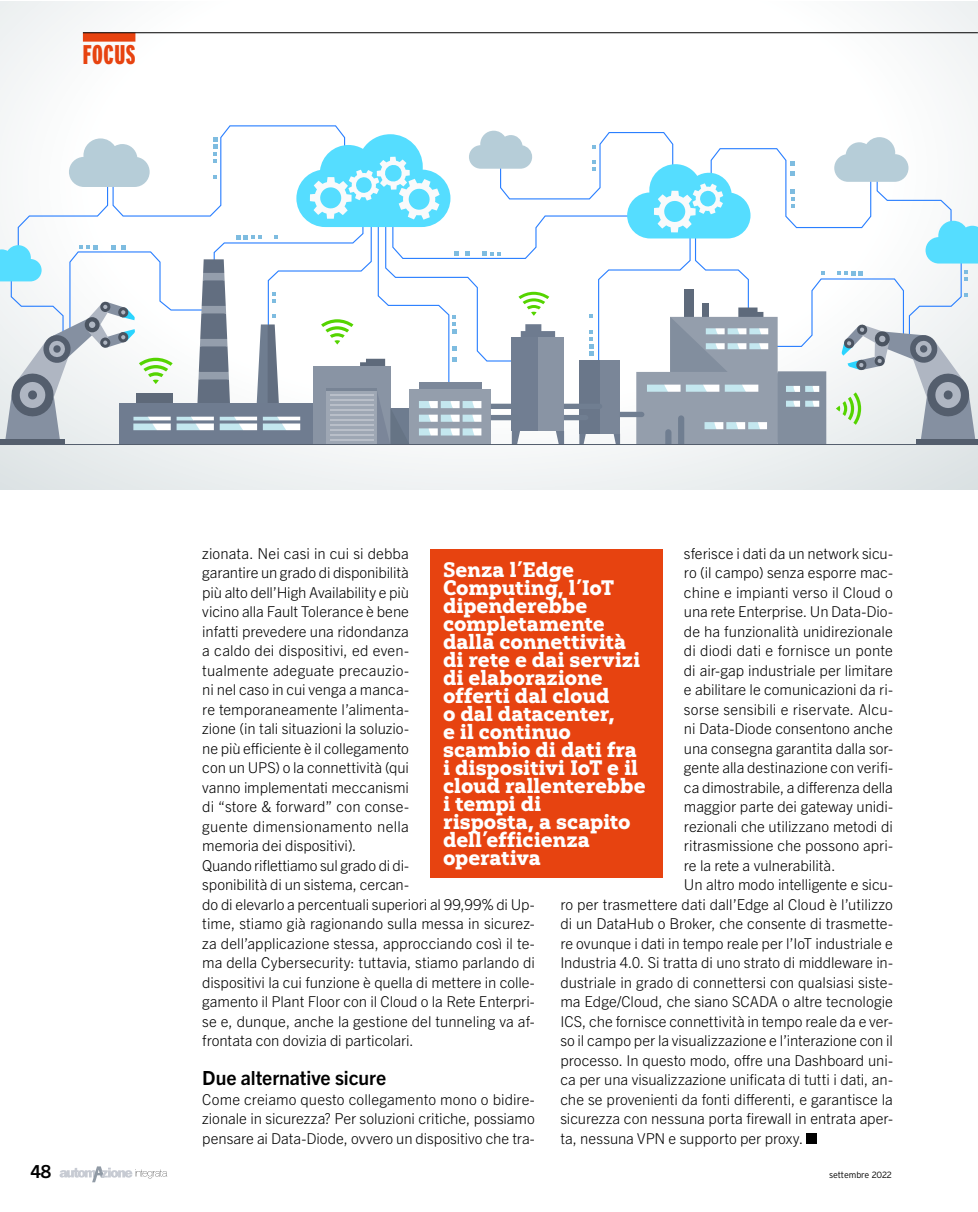
<style>
.page{position:relative;width:978px;height:1212px;background:#fff}
.page>*{position:absolute;margin:0;border:0;box-sizing:border-box;transform-origin:0 0}
.t1{font:900 27px "Interstate Compressed";letter-spacing:.02em;color:#e74310}
.AI_Civetta_2{font:21px/18px "Yorkten Slab Nor Bla";letter-spacing:-.005em;color:#fff}
.AI_Titoletto{font:700 19.5px "Trade Gothic Next LT Pro";letter-spacing:-.005em;color:#000}
.t2{font:700 18px "Trade Gothic Next LT Pro";color:#000}
.AI_Testo{font:300 15px/19.5px "Trade Gothic Next LT Pro";color:#000;text-align:justify}
.t3{font:300 9px "Interstate";letter-spacing:-.025em;color:#000}
</style>
<div class="page">
<svg style="left:0;top:1px;width:978px;height:488px"></svg>
<svg style="left:0;top:125px;width:978px;height:319px"></svg>
<hr style="left:0;top:444px;width:978px;height:1px;background:#545e6d">
<div style="left:83px;top:33px;width:52px;height:9px;background:#e74310"></div>
<hr style="left:83px;top:32px;width:895px;height:1px;background:#000">
<svg style="left:60px;top:1166px;width:107px;height:16px"></svg>
<div style="left:806px;top:1133px;width:11px;height:10px;background:#000"></div>
<div style="left:430px;top:549px;width:233px;height:329px;background:#e74310"></div>
<h1 class="t1" style="left:83px;top:40px;width:54px">FOCUS</h1>
<p class="AI_Testo" style="left:684px;top:542px;width:211px">sferisce i dati da un network sicu&shy;ro (il campo) senza esporre mac&shy;chine e impianti verso il Cloud o una rete Enterprise. Un Data-Dio&shy;de ha funzionalità unidirezionale di diodi dati e fornisce un ponte di air-gap industriale per limitare e abilitare le comunicazioni da ri&shy;sorse sensibili e riservate. Alcu&shy;ni Data-Diode consentono anche una consegna garantita dalla sor&shy;gente alla destinazione con verifi&shy;ca dimostrabile, a differenza della maggior parte dei gateway unidi&shy;rezionali che utilizzano metodi di ritrasmissione che possono apri&shy;re la rete a vulnerabilità.</p>
<p class="AI_Testo" style="left:560px;top:874px;width:334px;text-indent:124px">Un altro modo intelligente e sicu&shy;ro per trasmettere dati dall’Edge al Cloud è l’utilizzo di un DataHub o Broker, che consente di trasmette&shy;re ovunque i dati in tempo reale per l’IoT industriale e Industria 4.0. Si tratta di uno strato di middleware in&shy;dustriale in grado di connettersi con qualsiasi siste&shy;ma Edge/Cloud, che siano SCADA o altre tecnologie ICS, che fornisce connettività in tempo reale da e ver&shy;so il campo per la visualizzazione e l’interazione con il processo. In questo modo, offre una Dashboard uni&shy;ca per una visualizzazione unificata di tutti i dati, an&shy;che se provenienti da fonti differenti, e garantisce la sicurezza con nessuna porta firewall in entrata aper&shy;ta, nessuna VPN e supporto per proxy.</p>
<p class="AI_Testo" style="left:202px;top:542px;width:208px">zionata. Nei casi in cui si debba garantire un grado di disponibilità più alto dell’High Availability e più vicino alla Fault Tolerance è bene infatti prevedere una ridondanza a caldo dei dispositivi, ed even&shy;tualmente adeguate precauzio&shy;ni nel caso in cui venga a manca&shy;re temporaneamente l’alimenta&shy;zione (in tali situazioni la soluzio&shy;ne più efficiente è il collegamento con un UPS) o la connettività (qui vanno implementati meccanismi di “store &amp; forward” con conse&shy;guente dimensionamento nella memoria dei dispositivi).</p>
<p class="AI_Testo" style="left:202px;top:854px;width:334px;text-align:left">Quando riflettiamo sul grado di di-<br>sponibilità di un sistema, cercan-<br>do di elevarlo a percentuali superiori al 99,99% di Up&shy;time, stiamo già ragionando sulla messa in sicurez&shy;za dell’applicazione stessa, approcciando così il te&shy;ma della Cybersecurity: tuttavia, stiamo parlando di dispositivi la cui funzione è quella di mettere in colle&shy;gamento il Plant Floor con il Cloud o la Rete Enterpri&shy;se e, dunque, anche la gestione del tunneling va af&shy;frontata con dovizia di particolari.</p>
<p class="AI_Titoletto" style="left:202px;top:1064px;width:185px">Due alternative sicure</p>
<p class="AI_Testo" style="left:202px;top:1088px;width:334px">Come creiamo questo collegamento mono o bidire&shy;zionale in sicurezza? Per soluzioni critiche, possiamo pensare ai Data-Diode, ovvero un dispositivo che tra-</p>
<p class="AI_Civetta_2" style="left:443px;top:560px;width:204px">Senza l’Edge<br>Computing, l’IoT dipenderebbe completamente dalla connettività di rete e dai servizi di elaborazione offerti dal cloud<br>o dal datacenter,<br>e il continuo scambio di dati fra i dispositivi IoT e il cloud rallenterebbe i tempi di<br>risposta, a scapito dell’efficienza operativa</p>
<p class="t2" style="left:31px;top:1159px;width:22px">48</p>
<p class="t3" style="left:829px;top:1170px;width:64px">settembre 2022</p>
</div>
